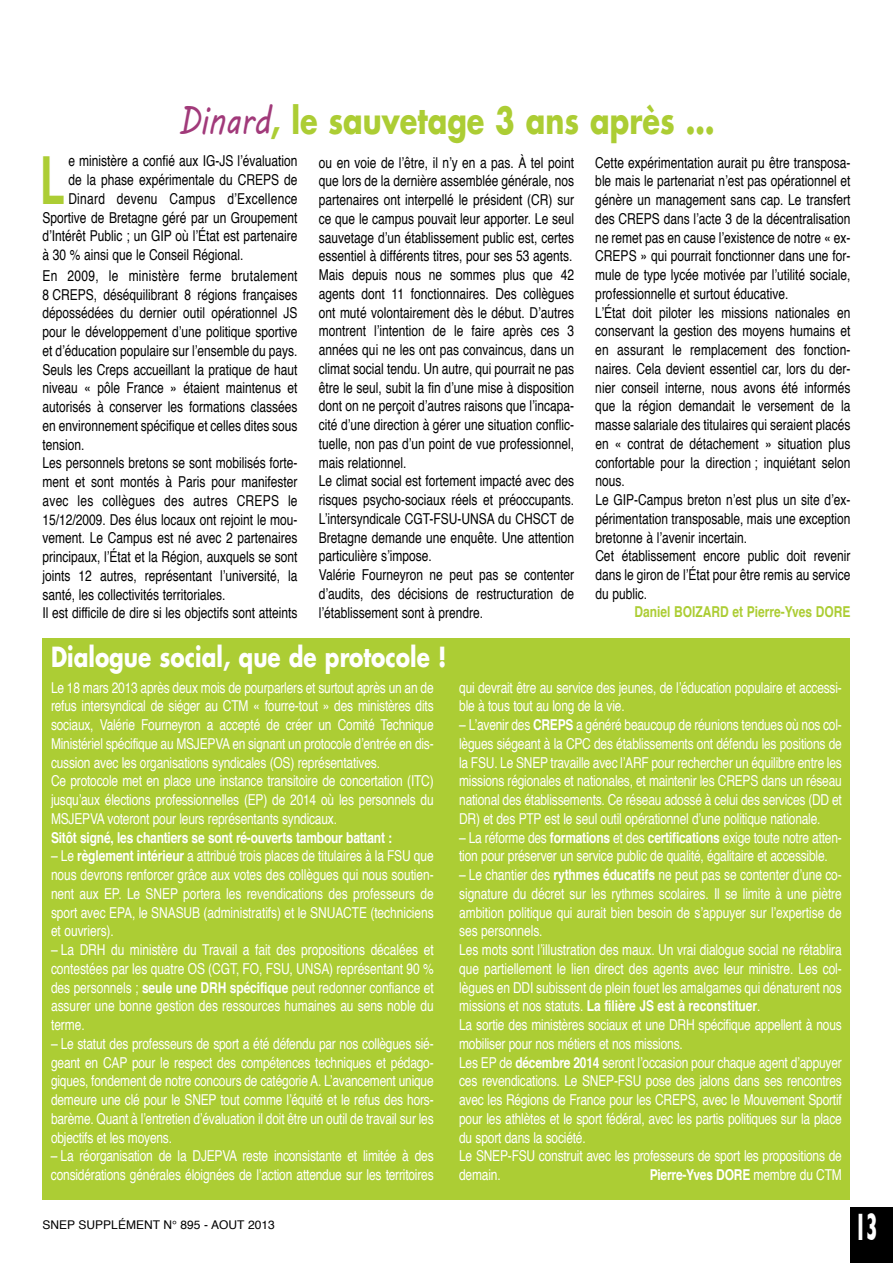
<style>
.page{position:relative;width:893px;height:1263px;background:#fff}
.page>*{position:absolute;margin:0;border:0;box-sizing:border-box;transform-origin:0 0}
.t1{font:700 66.45px "Helvetica Neue";color:#accd34;scale:.61 1}
.t2{font:700 39px "Gill Sans";color:#fff;scale:.5 1}
.t3{font:700 36px "Futura";color:#accd34;scale:.8 1}
.t4{font:700 27px "Futura";color:#fff;scale:.8 1}
.t5{font:15px/18.8px "Helvetica";letter-spacing:-.015em;color:#fff;scale:.8 1}
.t6{font:15px/18.8px "Helvetica";color:#000;scale:.8 1}
.t7{font:700 15px "Helvetica";letter-spacing:-.015em;color:#fff;scale:.8 1}
.t8{font:15px "Helvetica";letter-spacing:.02em;color:#000;scale:.8 1}
.t9{font:700 15px "Helvetica";color:#accd34;scale:.8 1}
.t10{font:12px "Helvetica";color:#000}
.s1{font-family:"MV Boli";font-weight:400;font-size:39px;color:#a13a7a}
.s2{font-weight:700}
.s3{font-weight:400}
</style>
<div class="page">
<div style="left:850px;top:1208px;width:43px;height:55px;background:#000"></div>
<div style="left:43px;top:638px;width:807px;height:561px;background:#accd34"></div>
<h3 class="t3" style="left:178px;top:104px;width:672px"><span class="s1">Dinard</span>, le sauvetage 3 ans après …</h3>
<h1 class="t1" style="left:40px;top:139px;width:41px">L</h1>
<p class="t6" style="left:68px;top:153px;width:288px">e ministère a confié aux IG-JS l’évaluation</p>
<p class="t6" style="left:68px;top:172px;width:288px">de la phase expérimentale du CREPS de</p>
<p class="t8" style="left:68px;top:192px;width:288px">Dinard devenu Campus d’Excellence</p>
<p class="t6" style="left:43px;top:209px;width:320px">Sportive de Bretagne géré par un Groupement</p>
<p class="t6" style="left:43px;top:228px;width:320px">d’Intérêt Public ; un GIP où l’État est partenaire</p>
<p class="t6" style="left:43px;top:247px;width:253px">à 30 % ainsi que le Conseil Régional.</p>
<p class="t6" style="left:43px;top:267px;width:320px">En 2009, le ministère ferme brutalement 8 CREPS, déséquilibrant 8 régions françaises dépossédées du dernier outil opérationnel JS pour le développement d’une politique sportive et d’éducation populaire sur l’ensemble du pays.<br>Seuls les Creps accueillant la pratique de haut niveau « pôle France » étaient maintenus et autorisés à conserver les formations classées en environnement spécifique et celles dites sous tension.<br>Les personnels bretons se sont mobilisés forte&shy;ment et sont montés à Paris pour manifester avec les collègues des autres CREPS le 15/12/2009. Des élus locaux ont rejoint le mou&shy;vement. Le Campus est né avec 2 partenaires principaux, l’État et la Région, auxquels se sont joints 12 autres, représentant l’université, la santé, les collectivités territoriales.<br>Il est difficile de dire si les objectifs sont atteints</p>
<p class="t6" style="left:319px;top:154px;width:320px">ou en voie de l’être, il n’y en a pas. À tel point que lors de la dernière assemblée générale, nos partenaires ont interpellé le président (CR) sur ce que le campus pouvait leur apporter. Le seul sauvetage d’un établissement public est, certes essentiel à différents titres, pour ses 53 agents.<br>Mais depuis nous ne sommes plus que 42 agents dont 11 fonctionnaires. Des collègues ont muté volontairement dès le début. D’autres montrent l’intention de le faire après ces 3 années qui ne les ont pas convaincus, dans un climat social tendu. Un autre, qui pourrait ne pas être le seul, subit la fin d’une mise à disposition dont on ne perçoit d’autres raisons que l’incapa&shy;cité d’une direction à gérer une situation conflic&shy;tuelle, non pas d’un point de vue professionnel, mais relationnel.<br>Le climat social est fortement impacté avec des risques psycho-sociaux réels et préoccupants.<br>L’intersyndicale CGT-FSU-UNSA du CHSCT de Bretagne demande une enquête. Une attention particulière s’impose.<br>Valérie Fourneyron ne peut pas se contenter d’audits, des décisions de restructuration de l’établissement sont à prendre.</p>
<p class="t6" style="left:595px;top:154px;width:320px">Cette expérimentation aurait pu être transposa&shy;ble mais le partenariat n’est pas opérationnel et génère un management sans cap. Le transfert des CREPS dans l’acte 3 de la décentralisation ne remet pas en cause l’existence de notre « ex-CREPS » qui pourrait fonctionner dans une for&shy;mule de type lycée motivée par l’utilité sociale, professionnelle et surtout éducative.<br>L’État doit piloter les missions nationales en conservant la gestion des moyens humains et en assurant le remplacement des fonction&shy;naires. Cela devient essentiel car, lors du der&shy;nier conseil interne, nous avons été informés que la région demandait le versement de la masse salariale des titulaires qui seraient placés en « contrat de détachement » situation plus confortable pour la direction ; inquiétant selon nous.<br>Le GIP-Campus breton n’est plus un site d’ex&shy;périmentation transposable, mais une exception bretonne à l’avenir incertain.<br>Cet établissement encore public doit revenir dans le giron de l’État pour être remis au service du public.</p>
<p class="t9" style="left:634px;top:605px;width:272px">Daniel BOIZARD et Pierre-Yves DORE</p>
<h3 class="t4" style="left:51px;top:644px;width:496px">Dialogue social, que de protocole !</h3>
<p class="t5" style="left:51px;top:679px;width:480px">Le 18 mars 2013 après deux mois de pourparlers et surtout après un an de refus intersyndical de siéger au CTM « fourre-tout » des ministères dits sociaux, Valérie Fourneyron a accepté de créer un Comité Technique Ministériel spécifique au MSJEPVA en signant un protocole d’entrée en dis&shy;cussion avec les organisations syndicales (OS) représentatives.<br>Ce protocole met en place une instance transitoire de concertation (ITC) jusqu’aux élections professionnelles (EP) de 2014 où les personnels du MSJEPVA voteront pour leurs représentants syndicaux.</p>
<p class="t7" style="left:51px;top:831px;width:428px">Sitôt signé, les chantiers se sont ré-ouverts tambour battant :</p>
<p class="t5" style="left:51px;top:848px;width:480px;text-align:justify">– Le <span class="s2">règlement intérieur</span> a attribué trois places de titulaires à la FSU que nous devrons renforcer grâce aux votes des collègues qui nous soutien&shy;nent aux EP. Le SNEP portera les revendications des professeurs de sport avec EPA, le SNASUB (administratifs) et le SNUACTE (techniciens et ouvriers).</p>
<p class="t5" style="left:51px;top:942px;width:480px;text-align:justify">– La DRH du ministère du Travail a fait des propositions décalées et contestées par les quatre OS (CGT, FO, FSU, UNSA) représentant 90 % des personnels ; <span class="s2">seule une DRH spécifique</span> peut redonner confiance et assurer une bonne gestion des ressources humaines au sens noble du terme.</p>
<p class="t5" style="left:51px;top:1035px;width:480px;text-align:justify">– Le statut des professeurs de sport a été défendu par nos collègues sié&shy;geant en CAP pour le respect des compétences techniques et pédago&shy;giques, fondement de notre concours de catégorie A. L’avancement unique demeure une clé pour le SNEP tout comme l’équité et le refus des hors&shy;barème. Quant à l’entretien d’évaluation il doit être un outil de travail sur les objectifs et les moyens.</p>
<p class="t5" style="left:51px;top:1148px;width:480px">– La réorganisation de la DJEPVA reste inconsistante et limitée à des considérations générales éloignées de l’action attendue sur les territoires</p>
<p class="t5" style="left:459px;top:679px;width:480px">qui devrait être au service des jeunes, de l’éducation populaire et accessi&shy;ble à tous tout au long de la vie.</p>
<p class="t5" style="left:459px;top:717px;width:480px;text-align:justify">– L’avenir des <span class="s2">CREPS</span> a généré beaucoup de réunions tendues où nos col&shy;lègues siégeant à la CPC des établissements ont défendu les positions de la FSU. Le SNEP travaille avec l’ARF pour rechercher un équilibre entre les missions régionales et nationales, et maintenir les CREPS dans un réseau national des établissements. Ce réseau adossé à celui des services (DD et DR) et des PTP est le seul outil opérationnel d’une politique nationale.</p>
<p class="t5" style="left:459px;top:829px;width:480px">– La réforme des <span class="s2">formations</span> et des <span class="s2">certifications</span> exige toute notre atten&shy;tion pour préserver un service public de qualité, égalitaire et accessible.</p>
<p class="t5" style="left:459px;top:867px;width:480px">– Le chantier des <span class="s2">rythmes éducatifs</span> ne peut pas se contenter d’une co&shy;signature du décret sur les rythmes scolaires. Il se limite à une piètre ambition politique qui aurait bien besoin de s’appuyer sur l’expertise de ses personnels.<br>Les mots sont l’illustration des maux. Un vrai dialogue social ne rétablira que partiellement le lien direct des agents avec leur ministre. Les col&shy;lègues en DDI subissent de plein fouet les amalgames qui dénaturent nos missions et nos statuts. <span class="s2">La filière JS est à reconstituer</span>.<br>La sortie des ministères sociaux et une DRH spécifique appellent à nous mobiliser pour nos métiers et nos missions.<br>Les EP de <span class="s2">décembre 2014</span> seront l’occasion pour chaque agent d’appuyer ces revendications. Le SNEP-FSU pose des jalons dans ses rencontres avec les Régions de France pour les CREPS, avec le Mouvement Sportif pour les athlètes et le sport fédéral, avec les partis politiques sur la place du sport dans la société.<br>Le SNEP-FSU construit avec les professeurs de sport les propositions de demain.</p>
<p class="t7" style="left:650px;top:1168px;width:242px">Pierre-Yves DORE <span class="s3">membre du CTM</span></p>
<p class="t10" style="left:43px;top:1220px;width:234px">SNEP SUPPLÉMENT N° 895 - AOUT 2013</p>
<h2 class="t2" style="left:855px;top:1204px;width:48px">13</h2>
</div>
